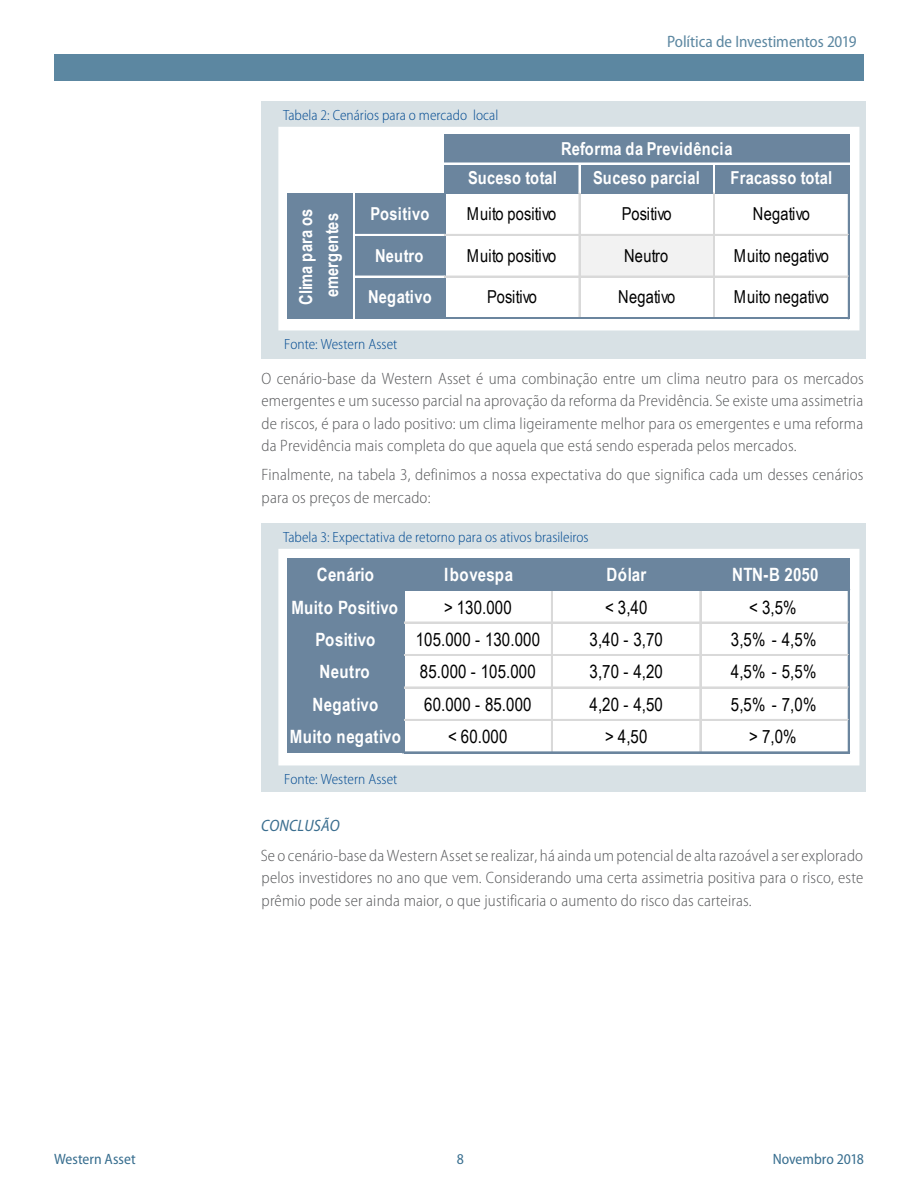
<style>
.page{position:relative;width:918px;height:1188px;background:#fff}
.page>*{position:absolute;margin:0;border:0;box-sizing:border-box;transform-origin:0 0}
.t1{font:18.3px "Arial Narrow";letter-spacing:.005em;color:#000}
.t2{font:700 18.3px "Arial Narrow";letter-spacing:.005em;color:#fff}
.t3{font:700 18.3px "Arial Narrow";letter-spacing:.035em;color:#fff}
.t4{font:700 17.85px/26.2px "Arial Narrow";letter-spacing:.01em;color:#fff;text-align:center}
.t5{font:17.85px "Arial Narrow";letter-spacing:.01em;color:#000}
.t6{font:17.85px "Arial Narrow";letter-spacing:-.01em;color:#000}
.Subhead{font:300 semi-condensed 16.5px/22.5px "Myriad Pro";letter-spacing:.01em;color:#57585a;text-align:justify}
.t7{font:semi-condensed 16.5px "Myriad Pro";letter-spacing:-.005em;color:#5c87a1}
.Subhead-2{font:italic semi-condensed 16.5px "Myriad Pro";letter-spacing:.01em;color:#3b6e8f}
.t8{font:semi-condensed 15px "Myriad Pro";color:#386e8f}
.t9{font:300 semi-condensed 14.85px "Myriad Pro";color:#004990}
</style>
<div class="page">
<div style="left:54px;top:54px;width:810px;height:27px;background:#5c87a1"></div>
<div style="left:262px;top:523px;width:604px;height:268px;background:#d8e1e5"></div>
<div style="left:278px;top:549px;width:581px;height:216px;background:#fff"></div>
<div style="left:262px;top:101px;width:604px;height:258px;background:#d8e1e5"></div>
<div style="left:278px;top:127px;width:581px;height:203px;background:#fff"></div>
<div style="left:444px;top:134px;width:405px;height:60px;background:#6b859e"></div>
<div style="left:287px;top:193px;width:159px;height:43px;background:#6b859e"></div>
<div style="left:287px;top:234px;width:159px;height:43px;background:#6b859e"></div>
<div style="left:579px;top:234px;width:136px;height:43px;background:#f2f2f2"></div>
<div style="left:287px;top:276px;width:159px;height:43px;background:#6b859e"></div>
<svg style="left:579px;top:164px;width:1px;height:29px"></svg>
<svg style="left:713px;top:164px;width:2px;height:29px"></svg>
<hr style="left:355px;top:234px;width:89px;height:2px;background:#fff">
<hr style="left:355px;top:276px;width:89px;height:1px;background:#fff">
<hr style="left:579px;top:193px;width:1px;height:125px;background:#d9d9d9">
<hr style="left:713px;top:193px;width:1px;height:125px;background:#d9d9d9">
<hr style="left:714px;top:193px;width:1px;height:125px;background:#d9d9d9">
<hr style="left:354px;top:193px;width:1px;height:126px;background:#fff">
<hr style="left:848px;top:193px;width:1px;height:126px;background:#6b859e">
<hr style="left:444px;top:163px;width:405px;height:1px;background:#fff">
<hr style="left:444px;top:234px;width:404px;height:2px;background:#d9d9d9">
<hr style="left:444px;top:276px;width:404px;height:1px;background:#d9d9d9">
<hr style="left:444px;top:317px;width:405px;height:1px;background:#6b859e">
<hr style="left:444px;top:318px;width:405px;height:1px;background:#6b859e">
<div style="left:287px;top:559px;width:563px;height:32px;background:#6b859e"></div>
<div style="left:287px;top:590px;width:117px;height:163px;background:#6b859e"></div>
<hr style="left:551px;top:591px;width:2px;height:161px;background:#d9d9d9">
<hr style="left:700px;top:591px;width:1px;height:161px;background:#d9d9d9">
<hr style="left:848px;top:591px;width:2px;height:162px;background:#6b859e">
<hr style="left:404px;top:622px;width:444px;height:1px;background:#d9d9d9">
<hr style="left:404px;top:654px;width:444px;height:2px;background:#d9d9d9">
<hr style="left:404px;top:687px;width:444px;height:1px;background:#d9d9d9">
<hr style="left:404px;top:719px;width:444px;height:2px;background:#d9d9d9">
<hr style="left:404px;top:752px;width:446px;height:1px;background:#6b859e">
<p class="t9" style="left:283px;top:107px;width:217px">Tabela 2: Cenários para o mercado local</p>
<p class="t7" style="left:667px;top:32px;width:191px">Política de Investimentos 2019</p>
<p class="t4" style="left:561px;top:134px;width:173px">Reforma da Previdência</p>
<p class="t4" style="left:292px;top:305px;width:98px;rotate:-90deg">Clima para os emergentes</p>
<p class="t4" style="left:468px;top:164px;width:90px">Suceso total</p>
<p class="t4" style="left:593px;top:164px;width:108px">Suceso parcial</p>
<p class="t4" style="left:730px;top:164px;width:103px">Fracasso total</p>
<p class="t4" style="left:370px;top:200px;width:61px">Positivo</p>
<p class="t5" style="left:467px;top:201px;width:91px">Muito positivo</p>
<p class="t6" style="left:622px;top:201px;width:51px">Positivo</p>
<p class="t5" style="left:753px;top:201px;width:59px">Negativo</p>
<p class="t4" style="left:375px;top:241px;width:50px">Neutro</p>
<p class="t5" style="left:467px;top:242px;width:91px">Muito positivo</p>
<p class="t5" style="left:624px;top:242px;width:45px">Neutro</p>
<p class="t5" style="left:734px;top:242px;width:97px">Muito negativo</p>
<p class="t4" style="left:368px;top:283px;width:65px">Negativo</p>
<p class="t6" style="left:487px;top:284px;width:51px">Positivo</p>
<p class="t5" style="left:618px;top:284px;width:59px">Negativo</p>
<p class="t5" style="left:734px;top:284px;width:97px">Muito negativo</p>
<p class="t9" style="left:284px;top:336px;width:115px">Fonte: Western Asset</p>
<p class="Subhead" style="left:261px;top:367px;width:604px">O cenário-base da Western Asset é uma combinação entre um clima neutro para os mercados emergentes e um sucesso parcial na aprovação da reforma da Previdência. Se existe uma assimetria de riscos, é para o lado positivo: um clima ligeiramente melhor para os emergentes e uma reforma da Previdência mais completa do que aquela que está sendo esperada pelos mercados.</p>
<p class="Subhead" style="left:262px;top:464px;width:604px">Finalmente, na tabela 3, definimos a nossa expectativa do que significa cada um desses cenários para os preços de mercado:</p>
<p class="t9" style="left:283px;top:529px;width:307px">Tabela 3: Expectativa de retorno para os ativos brasileiros</p>
<p class="t2" style="left:317px;top:561px;width:59px">Cenário</p>
<p class="t3" style="left:444px;top:561px;width:71px">Ibovespa</p>
<p class="t2" style="left:607px;top:561px;width:41px">Dólar</p>
<p class="t2" style="left:732px;top:561px;width:88px">NTN-B 2050</p>
<p class="t2" style="left:291px;top:593px;width:108px">Muito Positivo</p>
<p class="t1" style="left:444px;top:594px;width:69px">&gt; 130.000</p>
<p class="t1" style="left:605px;top:594px;width:44px">&lt; 3,40</p>
<p class="t1" style="left:749px;top:594px;width:49px">&lt; 3,5%</p>
<p class="t2" style="left:315px;top:626px;width:62px">Positivo</p>
<p class="t1" style="left:416px;top:626px;width:126px">105.000 - 130.000</p>
<p class="t1" style="left:590px;top:626px;width:75px">3,40 - 3,70</p>
<p class="t1" style="left:731px;top:626px;width:87px">3,5% - 4,5%</p>
<p class="t2" style="left:320px;top:658px;width:52px">Neutro</p>
<p class="t1" style="left:420px;top:659px;width:117px">85.000 - 105.000</p>
<p class="t1" style="left:590px;top:659px;width:75px">3,70 - 4,20</p>
<p class="t1" style="left:731px;top:659px;width:87px">4,5% - 5,5%</p>
<p class="t2" style="left:313px;top:691px;width:67px">Negativo</p>
<p class="t1" style="left:424px;top:691px;width:109px">60.000 - 85.000</p>
<p class="t1" style="left:590px;top:691px;width:75px">4,20 - 4,50</p>
<p class="t1" style="left:731px;top:691px;width:87px">5,5% - 7,0%</p>
<p class="t2" style="left:290px;top:723px;width:112px">Muito negativo</p>
<p class="t1" style="left:448px;top:724px;width:61px">&lt; 60.000</p>
<p class="t1" style="left:605px;top:724px;width:44px">&gt; 4,50</p>
<p class="t1" style="left:749px;top:724px;width:49px">&gt; 7,0%</p>
<p class="t9" style="left:284px;top:771px;width:115px">Fonte: Western Asset</p>
<p class="Subhead-2" style="left:261px;top:817px;width:80px">CONCLUSÃO</p>
<p class="Subhead" style="left:261px;top:844px;width:604px">Se o cenário-base da Western Asset se realizar, há ainda um potencial de alta razoável a ser explorado pelos investidores no ano que vem. Considerando uma certa assimetria positiva para o risco, este prêmio pode ser ainda maior, o que justificaria o aumento do risco das carteiras.</p>
<p class="t8" style="left:54px;top:1151px;width:83px">Western Asset</p>
<p class="t8" style="left:457px;top:1151px;width:9px">8</p>
<p class="t8" style="left:773px;top:1151px;width:93px">Novembro 2018</p>
</div>
